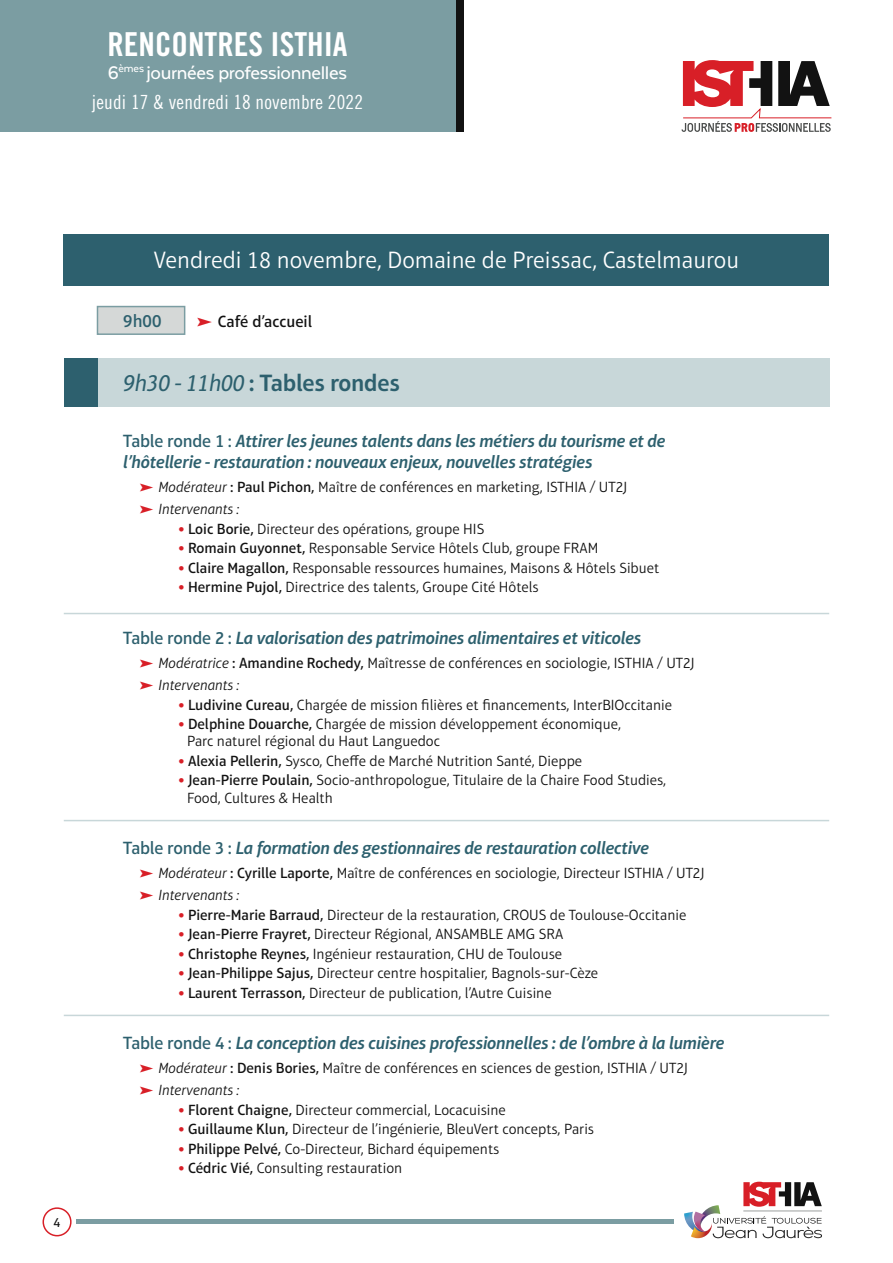
<style>
.page{position:relative;width:893px;height:1263px;background:#fff}
.page>*{position:absolute;margin:0;border:0;box-sizing:border-box;transform-origin:0 0}
.t1{font:33px "Trade Gothic LT Std Bd Cn 20";color:#fff}
.t2{font:300 24px "Aptifer Sans LT Pro";color:#fff}
.t3{font:600 24px "Aptifer Sans LT Pro";letter-spacing:-.01em;color:#2d606e}
.t4{font:500 21px "Texta Alt";letter-spacing:-.015em;color:#fff}
.t5{font:19.5px "Trade Gothic LT Std Cn 18";letter-spacing:.01em;color:#fff}
.t6{font:italic 600 18px/21.6px "Aptifer Sans LT Pro";letter-spacing:-.01em;color:#2d606e}
.t7{font:500 18px "Aptifer Sans LT Pro";color:#2d606e}
.t8{font:500 16.5px "Aptifer Sans LT Pro";color:#121212}
.t9{font:300 15px/22.5px "Aptifer Sans LT Pro";color:#121212}
.t10{font:13.5px "Aptifer Sans LT Pro";color:#121212}
.s1{font-family:"Pointers";font-weight:400;color:#d81f27}
.s2{font-weight:400;font-style:italic}
.s3{font-weight:500;font-style:normal}
.s4{font-style:italic}
.s5{font-weight:500}
.s6{font-weight:900;color:#d81f27}
</style>
<div class="page">
<hr style="left:77px;top:1220px;width:597px;height:4px;background:#7b9da2">
<div style="left:43px;top:1207px;width:29px;height:29px;border:2px solid #d81f27;border-radius:50%"></div>
<svg style="left:684px;top:1182px;width:138px;height:56px"></svg>
<hr style="left:743px;top:1210px;width:79px;height:1px;background:#9d9f9e">
<svg style="left:681px;top:60px;width:151px;height:72px"></svg>
<div style="left:64px;top:234px;width:765px;height:52px;background:#2d606e"></div>
<div style="left:64px;top:359px;width:35px;height:48px;background:#2d606e"></div>
<div style="left:98px;top:359px;width:731px;height:48px;background:#c8d7d9"></div>
<hr style="left:64px;top:820px;width:765px;height:1px;background:#c8d7d9">
<hr style="left:64px;top:613px;width:765px;height:1px;background:#c8d7d9">
<hr style="left:64px;top:1015px;width:765px;height:1px;background:#c8d7d9">
<div style="left:97px;top:306px;width:88px;height:29px;background:#d5d8d7;border:2px solid #7b9da2"></div>
<div style="left:455px;top:0;width:8px;height:132px;background:#121212"></div>
<div style="left:0;top:0;width:455px;height:132px;background:#7b9da2"></div>
<h1 class="t1" style="left:107px;top:24px;width:242px">RENCONTRES ISTHIA</h1>
<h3 class="t4" style="left:108px;top:62px;width:241px">6<sup>èmes</sup> journées professionnelles</h3>
<h3 class="t5" style="left:92px;top:90px;width:273px">jeudi 17 &amp; vendredi 18 novembre 2022</h3>
<p class="t10" style="left:54px;top:1215px;width:8px">4</p>
<h2 class="t2" style="left:154px;top:246px;width:587px">Vendredi 18 novembre, Domaine de Preissac, Castelmaurou</h2>
<p class="t7" style="left:123px;top:311px;width:40px">9h00</p>
<p class="t8" style="left:198px;top:312px;width:116px"><span class="s1">d</span> Café d’accueil</p>
<h2 class="t3" style="left:123px;top:368px;width:278px"><span class="s2">9h30 - 11h00</span> : Tables rondes</h2>
<p class="t6" style="left:123px;top:429px;width:544px"><span class="s3">Table ronde 1 :</span> Attirer les jeunes talents dans les métiers du tourisme et de l’hôtellerie - restauration : nouveaux enjeux, nouvelles stratégies</p>
<p class="t9" style="left:140px;top:476px;width:489px"><span class="s1">d</span> <span class="s4">Modérateur</span> <span class="s5">: Paul Pichon,</span> Maître de conférences en marketing, ISTHIA / UT2J <span class="s1">d</span> <span class="s4">Intervenants :</span></p>
<p class="t9" style="left:179px;top:518px;width:307px"><span class="s6">•</span> <span class="s5">Loic Borie,</span> Directeur des opérations, groupe HIS</p>
<p class="t9" style="left:179px;top:537px;width:421px"><span class="s6">•</span> <span class="s5">Romain Guyonnet,</span> Responsable Service Hôtels Club, groupe FRAM</p>
<p class="t9" style="left:179px;top:557px;width:482px"><span class="s6">•</span> <span class="s5">Claire Magallon,</span> Responsable ressources humaines, Maisons &amp; Hôtels Sibuet</p>
<p class="t9" style="left:179px;top:576px;width:362px"><span class="s6">•</span> <span class="s5">Hermine Pujol,</span> Directrice des talents, Groupe Cité Hôtels</p>
<p class="t6" style="left:123px;top:627px;width:520px"><span class="s3">Table ronde 2 :</span> La valorisation des patrimoines alimentaires et viticoles</p>
<p class="t9" style="left:140px;top:651px;width:556px"><span class="s1">d</span> <span class="s4">Modératrice</span> <span class="s5">: Amandine Rochedy,</span> Maîtresse de conférences en sociologie, ISTHIA / UT2J <span class="s1">d</span> <span class="s4">Intervenants :</span></p>
<p class="t9" style="left:179px;top:693px;width:495px"><span class="s6">•</span> <span class="s5">Ludivine Cureau,</span> Chargée de mission filières et financements, InterBIOccitanie</p>
<p class="t9" style="left:187px;top:715px;width:435px;line-height:17.2px;text-indent:-9px"><span class="s6">•</span> <span class="s5">Delphine Douarche,</span> Chargée de mission développement économique,<br>Parc naturel régional du Haut Languedoc</p>
<p class="t9" style="left:179px;top:749px;width:405px"><span class="s6">•</span> <span class="s5">Alexia Pellerin,</span> Sysco, Cheffe de Marché Nutrition Santé, Dieppe</p>
<p class="t9" style="left:187px;top:772px;width:481px;line-height:17.2px;text-indent:-9px"><span class="s6">•</span> <span class="s5">Jean-Pierre Poulain,</span> Socio-anthropologue, Titulaire de la Chaire Food Studies,<br>Food, Cultures &amp; Health</p>
<p class="t6" style="left:123px;top:837px;width:527px"><span class="s3">Table ronde 3 :</span> La formation des gestionnaires de restauration collective</p>
<p class="t9" style="left:140px;top:861px;width:566px"><span class="s1">d</span> <span class="s4">Modérateur</span> <span class="s5">: Cyrille Laporte,</span> Maître de conférences en sociologie, Directeur ISTHIA / UT2J <span class="s1">d</span> <span class="s4">Intervenants :</span></p>
<p class="t9" style="left:179px;top:903px;width:509px"><span class="s6">•</span> <span class="s5">Pierre-Marie Barraud,</span> Directeur de la restauration, CROUS de Toulouse-Occitanie</p>
<p class="t9" style="left:179px;top:923px;width:386px"><span class="s6">•</span> <span class="s5">Jean-Pierre Frayret,</span> Directeur Régional, ANSAMBLE AMG SRA</p>
<p class="t9" style="left:179px;top:942px;width:385px"><span class="s6">•</span> <span class="s5">Christophe Reynes,</span> Ingénieur restauration, CHU de Toulouse</p>
<p class="t9" style="left:179px;top:962px;width:421px"><span class="s6">•</span> <span class="s5">Jean-Philippe Sajus,</span> Directeur centre hospitalier, Bagnols-sur-Cèze</p>
<p class="t9" style="left:179px;top:981px;width:375px"><span class="s6">•</span> <span class="s5">Laurent Terrasson,</span> Directeur de publication, l’Autre Cuisine</p>
<p class="t6" style="left:123px;top:1032px;width:603px"><span class="s3">Table ronde 4 :</span> La conception des cuisines professionnelles : de l’ombre à la lumière</p>
<p class="t9" style="left:140px;top:1056px;width:549px"><span class="s1">d</span> <span class="s4">Modérateur</span> <span class="s5">: Denis Bories,</span> Maître de conférences en sciences de gestion, ISTHIA / UT2J <span class="s1">d</span> <span class="s4">Intervenants :</span></p>
<p class="t9" style="left:179px;top:1098px;width:329px"><span class="s6">•</span> <span class="s5">Florent Chaigne,</span> Directeur commercial, Locacuisine</p>
<p class="t9" style="left:179px;top:1118px;width:417px"><span class="s6">•</span> <span class="s5">Guillaume Klun,</span> Directeur de l’ingénierie, BleuVert concepts, Paris</p>
<p class="t9" style="left:179px;top:1137px;width:322px"><span class="s6">•</span> <span class="s5">Philippe Pelvé,</span> Co-Directeur, Bichard équipements</p>
<p class="t9" style="left:179px;top:1157px;width:225px"><span class="s6">•</span> <span class="s5">Cédric Vié,</span> Consulting restauration</p>
</div>
